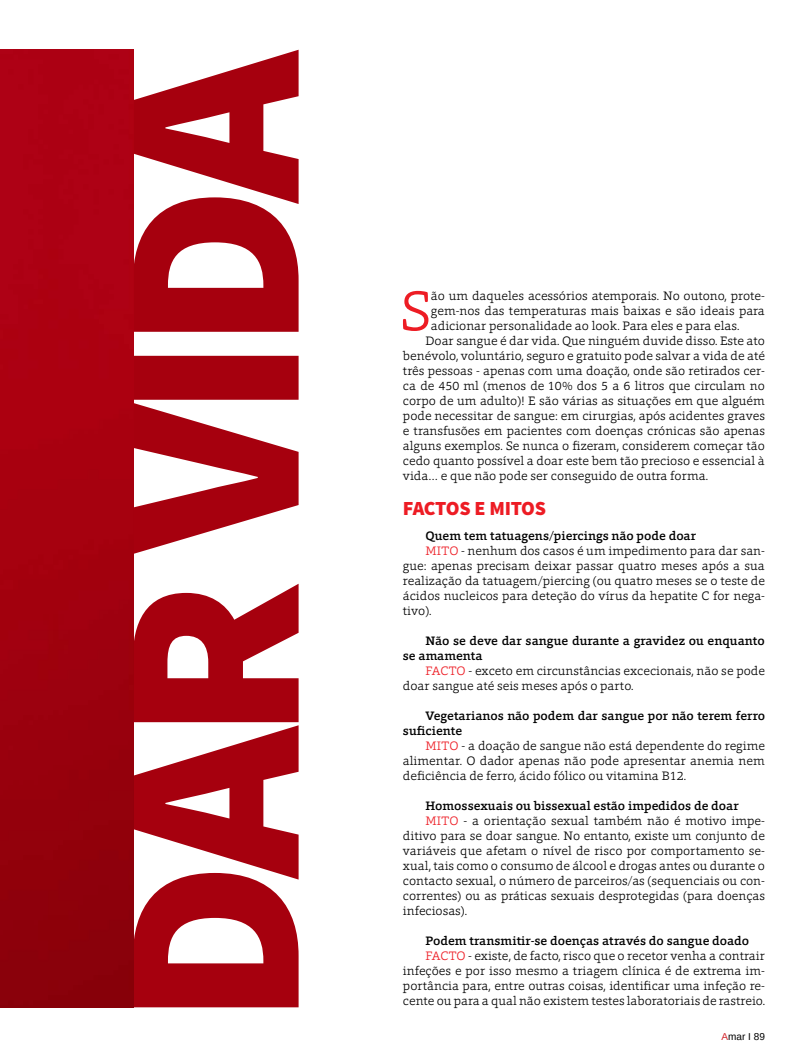
<style>
.page{position:relative;width:810px;height:1058px;background:#fff}
.page>*{position:absolute;margin:0;border:0;box-sizing:border-box;transform-origin:0 0}
.t1{font:300 56.88px "Foro Rounded";color:#ed1c24}
.t2{font:900 20px "Source Sans Pro";letter-spacing:-.02em;color:#ed1c24}
.t3{font:300 12.5px/15px "Foro Rounded";color:#000}
.t4{font:500 12.5px/15px "Foro Rounded";color:#000}
.t5{font:10px "Arimo";color:#000}
.s1{color:#ed1c24}
.s2{color:#d2232a}
</style>
<div class="page">
<svg style="left:134px;top:50px;width:165px;height:957px;fill:#a6000e"></svg>
<img style="left:0;top:50px;width:134px;height:957px">
<h1 class="t1" style="left:401px;top:274px;width:32px">S</h1>
<p class="t3" style="left:431px;top:288px;width:336px">ão um daqueles acessórios atemporais. No outono, prote-</p>
<p class="t3" style="left:431px;top:303px;width:335px">gem-nos das temperaturas mais baixas e são ideais para</p>
<p class="t3" style="left:431px;top:318px;width:310px">adicionar personalidade ao look. Para eles e para elas.</p>
<p class="t3" style="left:425px;top:333px;width:341px">Doar sangue é dar vida. Que ninguém duvide disso. Este ato</p>
<p class="t3" style="left:403px;top:348px;width:364px">benévolo, voluntário, seguro e gratuito pode salvar a vida de até</p>
<p class="t3" style="left:403px;top:363px;width:364px">três pessoas - apenas com uma doação, onde são retirados cer-</p>
<p class="t3" style="left:403px;top:378px;width:364px">ca de 450 ml (menos de 10% dos 5 a 6 litros que circulam no</p>
<p class="t3" style="left:403px;top:393px;width:363px">corpo de um adulto)! E são várias as situações em que alguém</p>
<p class="t3" style="left:403px;top:408px;width:363px">pode necessitar de sangue: em cirurgias, após acidentes graves</p>
<p class="t3" style="left:403px;top:423px;width:364px">e transfusões em pacientes com doenças crónicas são apenas</p>
<p class="t3" style="left:403px;top:438px;width:363px">alguns exemplos. Se nunca o fizeram, considerem começar tão</p>
<p class="t3" style="left:403px;top:453px;width:363px">cedo quanto possível a doar este bem tão precioso e essencial à</p>
<p class="t3" style="left:403px;top:468px;width:307px">vida… e que não pode ser conseguido de outra forma.</p>
<h2 class="t2" style="left:403px;top:496px;width:145px">FACTOS E MITOS</h2>
<p class="t4" style="left:425px;top:528px;width:272px">Quem tem tatuagens/piercings não pode doar</p>
<p class="t3" style="left:425px;top:543px;width:341px"><span class="s1">MITO</span> - nenhum dos casos é um impedimento para dar san-</p>
<p class="t3" style="left:403px;top:558px;width:363px">gue: apenas precisam deixar passar quatro meses após a sua</p>
<p class="t3" style="left:403px;top:573px;width:363px">realização da tatuagem/piercing (ou quatro meses se o teste de</p>
<p class="t3" style="left:403px;top:588px;width:364px">ácidos nucleicos para deteção do vírus da hepatite C for nega-</p>
<p class="t3" style="left:403px;top:603px;width:30px">tivo).</p>
<p class="t4" style="left:403px;top:633px;width:364px;text-indent:22px">Não se deve dar sangue durante a gravidez ou enquanto se amamenta</p>
<p class="t3" style="left:403px;top:663px;width:364px;text-indent:22px"><span class="s1">FACTO</span> - exceto em circunstâncias excecionais, não se pode doar sangue até seis meses após o parto.</p>
<p class="t4" style="left:403px;top:708px;width:364px;text-indent:22px">Vegetarianos não podem dar sangue por não terem ferro suficiente</p>
<p class="t3" style="left:403px;top:738px;width:364px;text-align:justify;text-indent:22px"><span class="s1">MITO</span> - a doação de sangue não está dependente do regime alimentar. O dador apenas não pode apresentar anemia nem deficiência de ferro, ácido fólico ou vitamina B12.</p>
<p class="t4" style="left:425px;top:798px;width:315px">Homossexuais ou bissexual estão impedidos de doar</p>
<p class="t3" style="left:425px;top:813px;width:341px"><span class="s1">MITO</span> - a orientação sexual também não é motivo impe-</p>
<p class="t3" style="left:403px;top:828px;width:364px">ditivo para se doar sangue. No entanto, existe um conjunto de</p>
<p class="t3" style="left:403px;top:843px;width:364px">variáveis que afetam o nível de risco por comportamento se-</p>
<p class="t3" style="left:403px;top:858px;width:363px">xual, tais como o consumo de álcool e drogas antes ou durante o</p>
<p class="t3" style="left:403px;top:873px;width:364px">contacto sexual, o número de parceiros/as (sequenciais ou con-</p>
<p class="t3" style="left:403px;top:888px;width:364px">correntes) ou as práticas sexuais desprotegidas (para doenças</p>
<p class="t3" style="left:403px;top:903px;width:66px">infeciosas).</p>
<p class="t4" style="left:425px;top:933px;width:325px">Podem transmitir-se doenças através do sangue doado</p>
<p class="t3" style="left:425px;top:948px;width:341px"><span class="s1">FACTO</span> - existe, de facto, risco que o recetor venha a contrair</p>
<p class="t3" style="left:403px;top:963px;width:363px">infeções e por isso mesmo a triagem clínica é de extrema im-</p>
<p class="t3" style="left:403px;top:978px;width:364px">portância para, entre outras coisas, identificar uma infeção re-</p>
<p class="t3" style="left:403px;top:993px;width:364px">cente ou para a qual não existem testes laboratoriais de rastreio.</p>
<p class="t5" style="left:722px;top:1029px;width:45px"><span class="s2">A</span>mar I 89</p>
</div>
